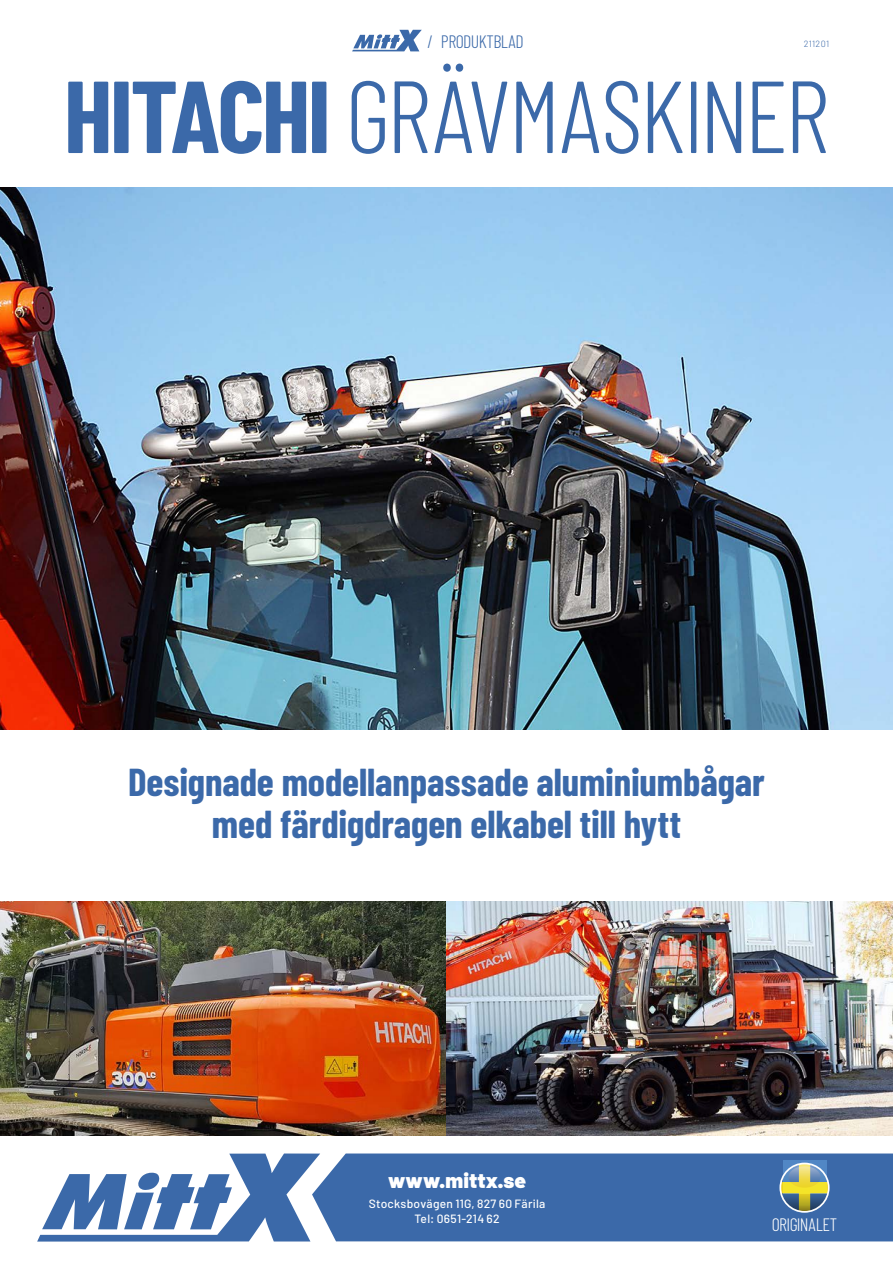
<style>
.page{position:relative;width:893px;height:1263px;background:#fff}
.page>*{position:absolute;margin:0;border:0;box-sizing:border-box;transform-origin:0 0}
.t1{font:300 102px "Barlow Condensed";letter-spacing:-.03em;color:#3b69a9}
.t2{font:700 39px/42px "Barlow Condensed";letter-spacing:-.005em;color:#3b69a9;text-align:center}
.t3{font:900 21px "Barlow";letter-spacing:.005em;color:#fff}
.t4{font:300 18px "Barlow Condensed";letter-spacing:-.025em;color:#3b69a9}
.t5{font:300 18px "Barlow Condensed";letter-spacing:-.03em;color:#fff}
.t6{font:500 12px/15px "Barlow";letter-spacing:.025em;color:#fff;text-align:center}
.t7{font:300 9px "Barlow";letter-spacing:.03em;color:#3b69a9}
.s1{font-weight:700}
</style>
<div class="page">
<svg style="left:352px;top:30px;width:70px;height:21px"></svg>
<img style="left:0;top:187px;width:893px;height:542px">
<img style="left:0;top:901px;width:893px;height:234px">
<div style="left:320px;top:1153px;width:573px;height:88px;background:#3b69a9"></div>
<svg style="left:37px;top:1153px;width:283px;height:88px"></svg>
<img style="left:783px;top:1161px;width:43px;height:1px">
<svg style="left:779px;top:1162px;width:51px;height:51px;background:#91a289"></svg>
<p class="t4" style="left:427px;top:30px;width:98px">/ PRODUKTBLAD</p>
<p class="t7" style="left:804px;top:38px;width:27px">211201</p>
<h1 class="t1" style="left:64px;top:53px;width:767px"><span class="s1">HITACHI</span> GRÄVMASKINER</h1>
<p class="t2" style="left:128px;top:760px;width:638px">Designade modellanpassade aluminiumbågar med färdigdragen elkabel till hytt</p>
<p class="t3" style="left:388px;top:1168px;width:139px">www.mittx.se</p>
<p class="t6" style="left:369px;top:1195px;width:178px">Stocksbovägen 11G, 827 60 Färila<br>Tel: 0651-214 62</p>
<p class="t5" style="left:772px;top:1213px;width:67px">ORIGINALET</p>
</div>
